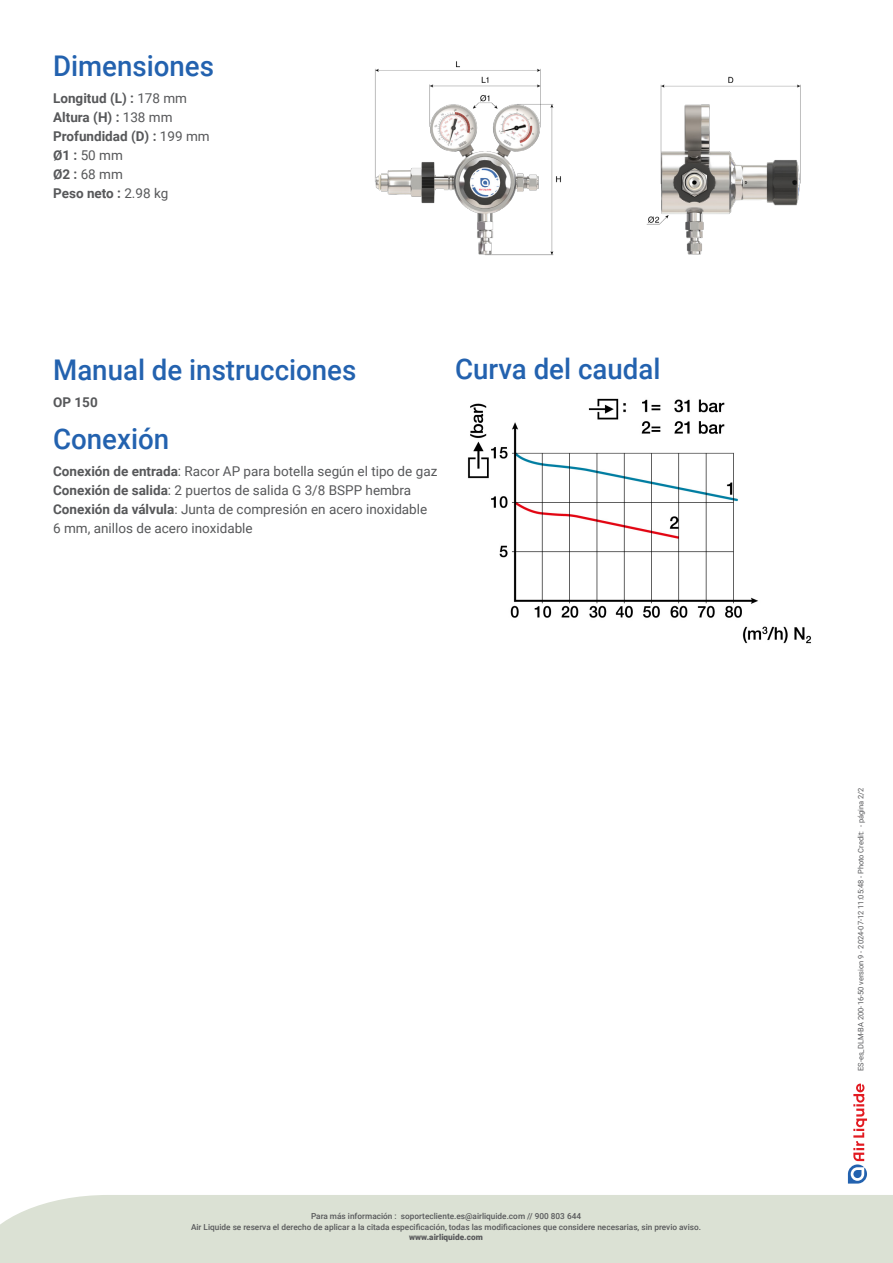
<style>
.page{position:relative;width:893px;height:1263px;background:#fff}
.page>*{position:absolute;margin:0;border:0;box-sizing:border-box;transform-origin:0 0}
.Sous_titre_bleu_Fond_blanc_p_2{font:500 28.5px "Roboto";color:#2362af}
.Paragraphe_solidaire_au_titre__double_co{font:13.5px/18.9px "Roboto";color:#57585a}
.Descriptif_Noir80_Fond_blanc_p_2{font:700 13.5px/18.9px "Roboto";color:#57585a}
.t1{font:500 8.25px/10.5px "Roboto";color:#57585a;text-align:center}
.t2{font:900 8.25px "Roboto";color:#57585a}
.t3{font:7.5px "Roboto";color:#57585a}
.s1{font-weight:400}
.s2{font-weight:700}
</style>
<div class="page">
<div style="left:0;top:1195px;width:893px;height:68px;background:#dbe1d4"></div>
<svg style="left:848px;top:1083px;width:19px;height:100px"></svg>
<img style="left:375px;top:61px;width:426px;height:195px">
<img style="left:467px;top:398px;width:344px;height:246px">
<p class="Sous_titre_bleu_Fond_blanc_p_2" style="left:53px;top:46px;width:162px">Dimensiones</p>
<p class="Descriptif_Noir80_Fond_blanc_p_2" style="left:53px;top:88px;width:158px">Longitud (L) : <span class="s1">178 mm<br></span>Altura (H) : <span class="s1">138 mm<br></span>Profundidad (D) : <span class="s1">199 mm<br></span>Ø1 : <span class="s1">50 mm<br></span>Ø2 : <span class="s1">68 mm<br></span>Peso neto : <span class="s1">2.98 kg</span></p>
<p class="Sous_titre_bleu_Fond_blanc_p_2" style="left:53px;top:350px;width:305px">Manual de instrucciones</p>
<p class="Descriptif_Noir80_Fond_blanc_p_2" style="left:53px;top:393px;width:46px">OP 150</p>
<p class="Sous_titre_bleu_Fond_blanc_p_2" style="left:53px;top:418px;width:118px">Conexión</p>
<p class="Paragraphe_solidaire_au_titre__double_co" style="left:53px;top:461px;width:386px"><span class="s2">Conexión de entrada</span>: Racor AP para botella según el tipo de gaz</p>
<p class="Paragraphe_solidaire_au_titre__double_co" style="left:53px;top:480px;width:359px"><span class="s2">Conexión de salida</span>: 2 puertos de salida G 3/8 BSPP hembra</p>
<p class="Paragraphe_solidaire_au_titre__double_co" style="left:53px;top:499px;width:376px"><span class="s2">Conexión da válvula</span>: Junta de compresión en acero inoxidable<br>6 mm, anillos de acero inoxidable</p>
<p class="Sous_titre_bleu_Fond_blanc_p_2" style="left:455px;top:349px;width:207px">Curva del caudal</p>
<p class="t1" style="left:191px;top:1211px;width:512px">Para más información : soportecliente.es@airliquide.com // 900 803 644<br>Air Liquide se reserva el derecho de aplicar a la citada especificación, todas las modificaciones que considere necesarias, sin previo aviso.</p>
<p class="t2" style="left:409px;top:1231px;width:75px">www.airliquide.com</p>
<p class="t3" style="left:856px;top:1071px;width:285px;rotate:-90deg">ES-es_DLM-BA 200-16-50 version 9 - 2024-07-12 11:05:48 - Photo Credit: - página 2/2</p>
</div>
